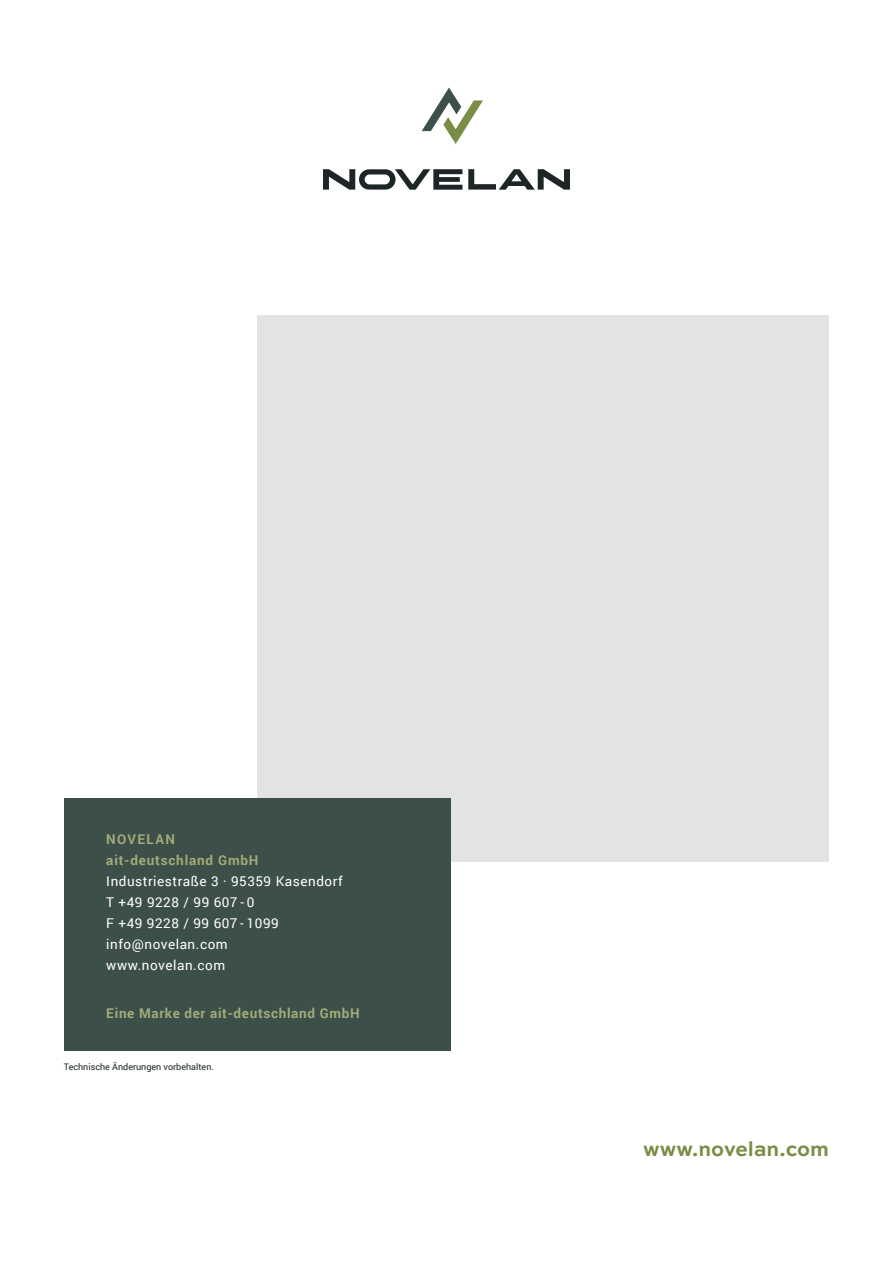
<style>
.page{position:relative;width:893px;height:1263px;background:#fff}
.page>*{position:absolute;margin:0;border:0;box-sizing:border-box;transform-origin:0 0}
.t1{font:700 21px "Sweet Sans Pro";color:#7a8d46}
.t2{font:13.5px/21px "Roboto";letter-spacing:.04em;color:#fff}
.t3{font:700 13.5px/21px "Roboto";letter-spacing:.05em;color:#a2ab79}
.t4{font:9px "Roboto";color:#1d2526}
</style>
<div class="page">
<div style="left:257px;top:316px;width:572px;height:546px;background:#e2e4e3"></div>
<div style="left:64px;top:799px;width:387px;height:252px;background:#3d4f49"></div>
<svg style="left:323px;top:169px;width:139px;height:21px"></svg>
<svg style="left:468px;top:169px;width:102px;height:21px"></svg>
<svg style="left:422px;top:88px;width:61px;height:56px"></svg>
<p class="t3" style="left:106px;top:828px;width:154px">NOVELAN ait-deutschland GmbH</p>
<p class="t2" style="left:106px;top:870px;width:238px">Industriestraße 3 · 95359 Kasendorf<br>T +49 9228 / 99 607 - 0<br>F +49 9228 / 99 607 - 1099 info@novelan.com www.novelan.com</p>
<p class="t3" style="left:106px;top:1002px;width:255px">Eine Marke der ait-deutschland GmbH</p>
<p class="t4" style="left:64px;top:1060px;width:152px">Technische Änderungen vorbehalten.</p>
<h1 class="t1" style="left:643px;top:1133px;width:187px">www.novelan.com</h1>
</div>
